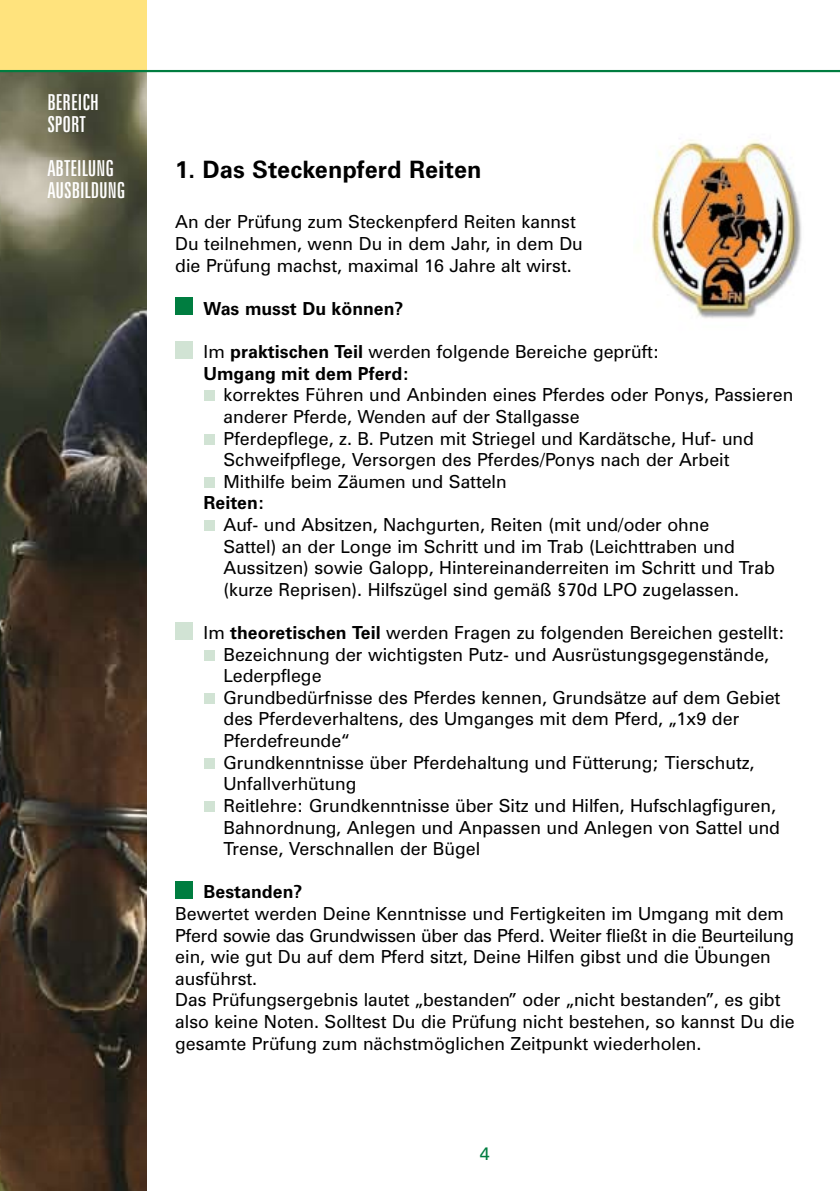
<style>
.page{position:relative;width:840px;height:1191px;background:#fff}
.page>*{position:absolute;margin:0;border:0;box-sizing:border-box;transform-origin:0 0}
.t1{font:700 24px "Zurich BT";color:#000}
.t2{font:extra-condensed 22px/22px "Zurich BT";color:#fff}
.t3{font:18px/21.6px "Zurich BT";color:#000}
.t4{font:700 18px/21.6px "Zurich BT";color:#000}
.t5{font:18px "Zurich BT";color:#007d40}
.s1{font-weight:400}
.s2{font-weight:700}
</style>
<div class="page">
<img style="left:0;top:72px;width:146px;height:1119px">
<div style="left:0;top:0;width:146px;height:71px;background:#ffe37d"></div>
<hr style="left:0;top:70px;width:839px;height:2px;background:#007d40">
<div style="left:175px;top:298px;width:17px;height:17px;background:#007d40"></div>
<div style="left:175px;top:341px;width:17px;height:17px;background:#d1e3d4"></div>
<div style="left:203px;top:390px;width:11px;height:11px;background:#d1e3d4"></div>
<div style="left:203px;top:434px;width:11px;height:10px;background:#d1e3d4"></div>
<div style="left:203px;top:477px;width:11px;height:11px;background:#d1e3d4"></div>
<div style="left:203px;top:520px;width:11px;height:11px;background:#d1e3d4"></div>
<div style="left:175px;top:622px;width:17px;height:17px;background:#d1e3d4"></div>
<div style="left:203px;top:650px;width:11px;height:10px;background:#d1e3d4"></div>
<div style="left:203px;top:693px;width:11px;height:11px;background:#d1e3d4"></div>
<div style="left:203px;top:758px;width:11px;height:10px;background:#d1e3d4"></div>
<div style="left:203px;top:801px;width:11px;height:11px;background:#d1e3d4"></div>
<div style="left:175px;top:881px;width:17px;height:17px;background:#007d40"></div>
<img style="left:650px;top:138px;width:152px;height:181px">
<p class="t2" style="left:47px;top:91px;width:53px">BEREICH<br>SPORT</p>
<p class="t2" style="left:47px;top:157px;width:79px">ABTEILUNG<br>AUSBILDUNG</p>
<h1 class="t1" style="left:175px;top:155px;width:307px">1. Das Steckenpferd Reiten</h1>
<p class="t3" style="left:175px;top:211px;width:409px">An der Prüfung zum Steckenpferd Reiten kannst<br>Du teilnehmen, wenn Du in dem Jahr, in dem Du die Prüfung machst, maximal 16 Jahre alt wirst.</p>
<p class="t4" style="left:203px;top:297px;width:201px">Was musst Du können?</p>
<p class="t4" style="left:203px;top:341px;width:457px"><span class="s1">Im</span> praktischen Teil <span class="s1">werden folgende Bereiche geprüft:<br></span>Umgang mit dem Pferd:</p>
<p class="t3" style="left:223px;top:384px;width:571px">korrektes Führen und Anbinden eines Pferdes oder Ponys, Passieren anderer Pferde, Wenden auf der Stallgasse<br>Pferdepflege, z. B. Putzen mit Striegel und Kardätsche, Huf- und Schweifpflege, Versorgen des Pferdes/Ponys nach der Arbeit Mithilfe beim Zäumen und Satteln</p>
<p class="t4" style="left:203px;top:492px;width:63px">Reiten:</p>
<p class="t3" style="left:223px;top:513px;width:552px">Auf- und Absitzen, Nachgurten, Reiten (mit und/oder ohne<br>Sattel) an der Longe im Schritt und im Trab (Leichttraben und Aussitzen) sowie Galopp, Hintereinanderreiten im Schritt und Trab (kurze Reprisen). Hilfszügel sind gemäß §70d LPO zugelassen.</p>
<p class="t3" style="left:223px;top:621px;width:562px;text-indent:-20px">Im <span class="s2">theoretischen Teil</span> werden Fragen zu folgenden Bereichen gestellt:<br>Bezeichnung der wichtigsten Putz- und Ausrüstungsgegenstände, Lederpflege<br>Grundbedürfnisse des Pferdes kennen, Grundsätze auf dem Gebiet des Pferdeverhaltens, des Umganges mit dem Pferd, „1x9 der Pferdefreunde“<br>Grundkenntnisse über Pferdehaltung und Fütterung; Tierschutz, Unfallverhütung<br>Reitlehre: Grundkenntnisse über Sitz und Hilfen, Hufschlagfiguren, Bahnordnung, Anlegen und Anpassen und Anlegen von Sattel und Trense, Verschnallen der Bügel</p>
<p class="t4" style="left:203px;top:881px;width:100px">Bestanden?</p>
<p class="t3" style="left:175px;top:902px;width:620px">Bewertet werden Deine Kenntnisse und Fertigkeiten im Umgang mit dem Pferd sowie das Grundwissen über das Pferd. Weiter fließt in die Beurteilung ein, wie gut Du auf dem Pferd sitzt, Deine Hilfen gibst und die Übungen ausführst.<br>Das Prüfungsergebnis lautet „bestanden” oder „nicht bestanden”, es gibt also keine Noten. Solltest Du die Prüfung nicht bestehen, so kannst Du die gesamte Prüfung zum nächstmöglichen Zeitpunkt wiederholen.</p>
<p class="t5" style="left:479px;top:1143px;width:11px">4</p>
</div>
